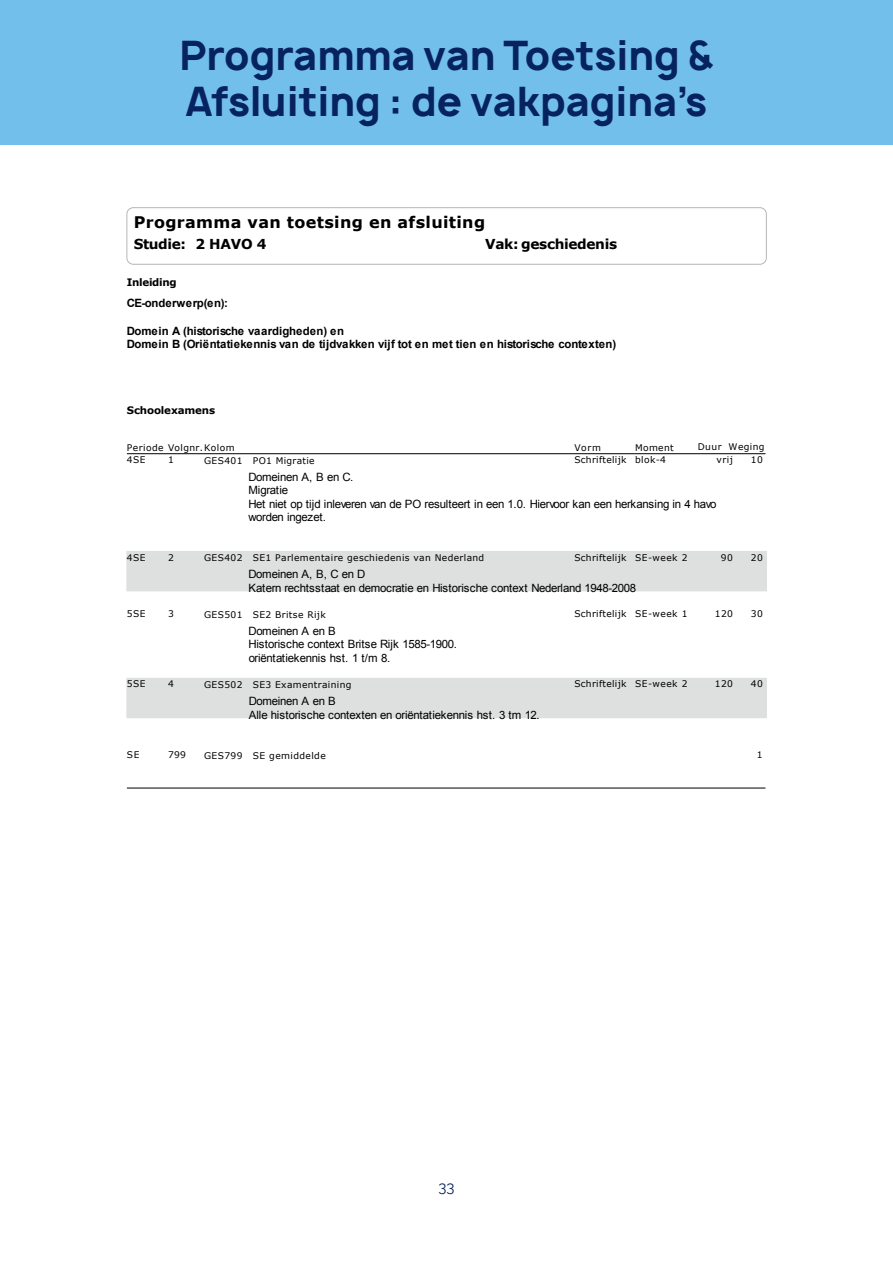
<style>
.page{position:relative;width:893px;height:1263px;background:#fff}
.page>*{position:absolute;margin:0;border:0;box-sizing:border-box;transform-origin:0 0}
.t1{font:700 39px/46.8px "Manrope";color:#072260}
.t2{font:700 16.05px "Verdana";letter-spacing:.02em;color:#000001}
.t3{font:15px "Raleway";color:#072260}
.t4{font:700 13.65px "Verdana";letter-spacing:-.025em;color:#000001}
.t5{font:11.4px/13.5px "Arial";letter-spacing:-.035em;color:#000001}
.t6{font:700 11.4px/13.6px "Arial";letter-spacing:-.015em;color:#000001}
.t7{font:700 10.35px "Verdana";letter-spacing:-.015em;color:#000001}
.t8{font:9.15px "Verdana";letter-spacing:.035em;color:#000001}
</style>
<div class="page">
<div style="left:126px;top:207px;width:641px;height:58px;border:1px solid #b4b7b7;border-radius:6px"></div>
<div style="left:126px;top:453px;width:641px;height:41px;border:1px solid #fff"></div>
<div style="left:127px;top:551px;width:639px;height:40px;background:#dedfdf"></div>
<div style="left:127px;top:678px;width:639px;height:40px;background:#dedfdf"></div>
<div style="left:126px;top:748px;width:641px;height:40px;border:1px solid #fff"></div>
<hr style="left:127px;top:453px;width:638px;height:1px;background:#000001">
<hr style="left:127px;top:788px;width:638px;height:1px;background:#000001">
<div style="left:0;top:0;width:893px;height:145px;background:#72bfeb"></div>
<h1 class="t1" style="left:179px;top:32px;width:536px">Programma van Toetsing &amp;<br>Afsluiting : de vakpagina’s</h1>
<h2 class="t2" style="left:134px;top:212px;width:353px">Programma van toetsing en afsluiting</h2>
<p class="t4" style="left:134px;top:235px;width:134px">Studie: 2 HAVO 4</p>
<p class="t4" style="left:485px;top:235px;width:133px">Vak: geschiedenis</p>
<p class="t7" style="left:127px;top:275px;width:51px">Inleiding</p>
<p class="t6" style="left:127px;top:297px;width:103px">CE-onderwerp(en):</p>
<p class="t6" style="left:127px;top:324px;width:491px">Domein A (historische vaardigheden) en<br>Domein B (Oriëntatiekennis van de tijdvakken vijf tot en met tien en historische contexten)</p>
<p class="t7" style="left:127px;top:404px;width:90px">Schoolexamens</p>
<p class="t8" style="left:127px;top:442px;width:109px">Periode Volgnr.Kolom</p>
<p class="t8" style="left:574px;top:442px;width:28px">Vorm</p>
<p class="t8" style="left:635px;top:442px;width:40px">Moment</p>
<p class="t8" style="left:698px;top:441px;width:68px">Duur Weging</p>
<p class="t8" style="left:127px;top:454px;width:20px">4SE</p>
<p class="t8" style="left:168px;top:454px;width:7px">1</p>
<p class="t8" style="left:204px;top:455px;width:112px">GES401 PO1 Migratie</p>
<p class="t8" style="left:574px;top:454px;width:93px">Schriftelijk blok-4</p>
<p class="t8" style="left:717px;top:454px;width:18px">vrij</p>
<p class="t8" style="left:751px;top:454px;width:14px">10</p>
<p class="t5" style="left:249px;top:470px;width:469px">Domeinen A, B en C.<br>Migratie<br>Het niet op tijd inleveren van de PO resulteert in een 1.0. Hiervoor kan een herkansing in 4 havo worden ingezet.</p>
<p class="t8" style="left:127px;top:551px;width:20px">4SE</p>
<p class="t8" style="left:168px;top:551px;width:7px">2</p>
<p class="t8" style="left:204px;top:552px;width:282px">GES402 SE1 Parlementaire geschiedenis van Nederland</p>
<p class="t8" style="left:574px;top:551px;width:115px">Schriftelijk SE-week 2</p>
<p class="t8" style="left:721px;top:551px;width:14px">90</p>
<p class="t8" style="left:751px;top:551px;width:14px">20</p>
<p class="t5" style="left:249px;top:568px;width:389px">Domeinen A, B, C en D<br>Katern rechtsstaat en democratie en Historische context Nederland 1948-2008</p>
<p class="t5" style="left:249px;top:624px;width:210px">Domeinen A en B<br>Historische context Britse Rijk 1585-1900. oriëntatiekennis hst. 1 t/m 8.</p>
<p class="t5" style="left:249px;top:694px;width:293px">Domeinen A en B<br>Alle historische contexten en oriëntatiekennis hst. 3 tm 12.</p>
<p class="t8" style="left:127px;top:608px;width:20px">5SE</p>
<p class="t8" style="left:168px;top:608px;width:7px">3</p>
<p class="t8" style="left:204px;top:609px;width:123px">GES501 SE2 Britse Rijk</p>
<p class="t8" style="left:574px;top:608px;width:115px">Schriftelijk SE-week 1</p>
<p class="t8" style="left:715px;top:608px;width:20px">120</p>
<p class="t8" style="left:751px;top:608px;width:14px">30</p>
<p class="t8" style="left:127px;top:678px;width:20px">5SE</p>
<p class="t8" style="left:168px;top:678px;width:7px">4</p>
<p class="t8" style="left:204px;top:679px;width:149px">GES502 SE3 Examentraining</p>
<p class="t8" style="left:574px;top:678px;width:115px">Schriftelijk SE-week 2</p>
<p class="t8" style="left:715px;top:678px;width:20px">120</p>
<p class="t8" style="left:751px;top:678px;width:14px">40</p>
<p class="t8" style="left:127px;top:749px;width:14px">SE</p>
<p class="t8" style="left:168px;top:749px;width:20px">799</p>
<p class="t8" style="left:204px;top:749px;width:123px">GES799 SE gemiddelde</p>
<p class="t8" style="left:757px;top:749px;width:7px">1</p>
<h3 class="t3" style="left:438px;top:1178px;width:18px">33</h3>
</div>
